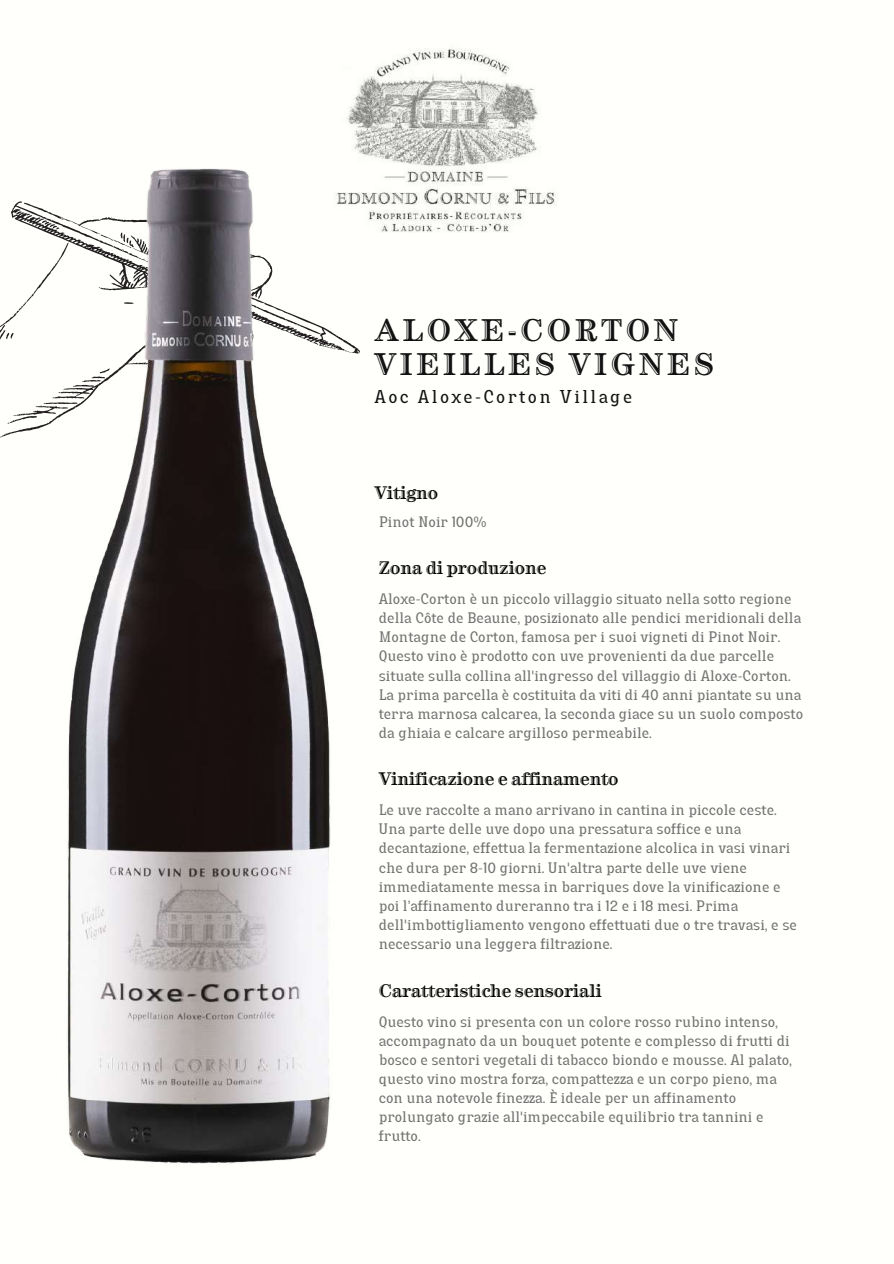
<style>
.page{position:relative;width:894px;height:1264px;background:#fff}
.page>*{position:absolute;margin:0;border:0;box-sizing:border-box;transform-origin:0 0}
.t1{font:28.5px/33.8px "Century Handtooled ITC Std";letter-spacing:.13em;color:#121212}
.t2{font:18px "Lazord Slab";letter-spacing:.13em;color:#121212}
.t3{font:16.5px "Century Handtooled ITC Std";color:#000}
.t4{font:14.7px/19.2px "Lazord Slab";color:#737373}
</style>
<div class="page">
<img style="left:349px;top:48px;width:210px;height:185px">
<svg style="left:11px;top:111px;width:354px;height:243px"></svg>
<svg style="left:0;top:218px;width:64px;height:220px"></svg>
<img style="left:64px;top:166px;width:271px;height:999px">
<h1 class="t1" style="left:374px;top:316px;width:341px">ALOXE-CORTON<br>VIEILLES VIGNES</h1>
<p class="t2" style="left:374px;top:390px;width:259px">Aoc Aloxe-Corton Village</p>
<p class="t3" style="left:374px;top:486px;width:65px">Vitigno</p>
<p class="t4" style="left:378px;top:514px;width:109px">Pinot Noir 100%</p>
<p class="t3" style="left:378px;top:561px;width:169px">Zona di produzione</p>
<p class="t4" style="left:378px;top:591px;width:426px">Aloxe-Corton è un piccolo villaggio situato nella sotto regione della Côte de Beaune, posizionato alle pendici meridionali della Montagne de Corton, famosa per i suoi vigneti di Pinot Noir.<br>Questo vino è prodotto con uve provenienti da due parcelle situate sulla collina all'ingresso del villaggio di Aloxe-Corton.<br>La prima parcella è costituita da viti di 40 anni piantate su una terra marnosa calcarea, la seconda giace su un suolo composto da ghiaia e calcare argilloso permeabile.</p>
<p class="t3" style="left:378px;top:772px;width:241px">Vinificazione e affinamento</p>
<p class="t4" style="left:378px;top:802px;width:419px">Le uve raccolte a mano arrivano in cantina in piccole ceste.<br>Una parte delle uve dopo una pressatura soffice e una decantazione, effettua la fermentazione alcolica in vasi vinari che dura per 8-10 giorni. Un'altra parte delle uve viene immediatamente messa in barriques dove la vinificazione e poi l’affinamento dureranno tra i 12 e i 18 mesi. Prima dell'imbottigliamento vengono effettuati due o tre travasi, e se necessario una leggera filtrazione.</p>
<p class="t3" style="left:378px;top:984px;width:224px">Caratteristiche sensoriali</p>
<p class="t4" style="left:378px;top:1013px;width:414px">Questo vino si presenta con un colore rosso rubino intenso, accompagnato da un bouquet potente e complesso di frutti di bosco e sentori vegetali di tabacco biondo e mousse. Al palato, questo vino mostra forza, compattezza e un corpo pieno, ma con una notevole finezza. È ideale per un affinamento prolungato grazie all'impeccabile equilibrio tra tannini e frutto.</p>
</div>
